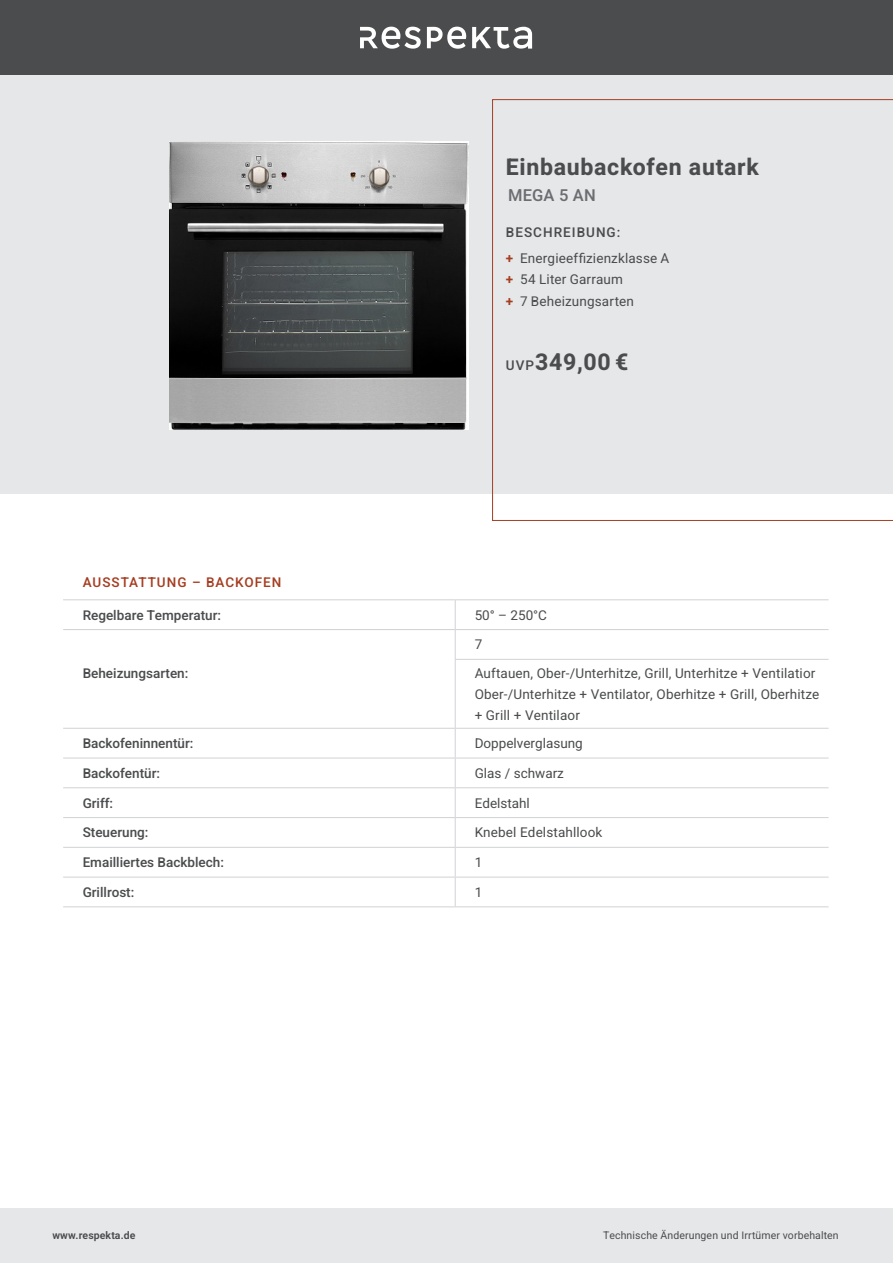
<style>
.page{position:relative;width:893px;height:1263px;background:#fff}
.page>*{position:absolute;margin:0;border:0;box-sizing:border-box;transform-origin:0 0}
.t1{font:700 23.1px "Heebo";letter-spacing:.03em;color:#4b4c4d}
.t2{font:500 16.5px "Heebo";letter-spacing:.01em;color:#6c6d70}
.t3{font:13.5px/25.7px "Heebo";letter-spacing:.01em;color:#4b4c4d}
.t4{font:500 13.5px "Heebo";color:#4b4c4d}
.t5{font:500 13.5px "Heebo";letter-spacing:.075em;color:#a63e22}
.t6{font:10.5px "Heebo";letter-spacing:.01em;color:#4b4c4d}
.t7{font:600 10.5px "Heebo";letter-spacing:.01em;color:#4b4c4d}
.s1{font-weight:500}
.s2{font-weight:600;color:#a63e22}
.s3{font-weight:500;font-size:13.5px}
</style>
<div class="page">
<div style="left:0;top:0;width:893px;height:75px;background:#4b4c4d"></div>
<svg style="left:360px;top:27px;width:61px;height:22px"></svg>
<svg style="left:427px;top:27px;width:39px;height:22px"></svg>
<svg style="left:472px;top:27px;width:60px;height:22px"></svg>
<div style="left:0;top:1208px;width:893px;height:55px;background:#e6e7e9"></div>
<div style="left:0;top:75px;width:893px;height:419px;background:#e6e7e9"></div>
<svg style="left:492px;top:99px;width:401px;height:422px"></svg>
<svg style="left:455px;top:600px;width:1px;height:59px"></svg>
<hr style="left:455px;top:659px;width:374px;height:1px;background:#d1d2d4">
<hr style="left:63px;top:728px;width:392px;height:1px;background:#d1d2d4">
<hr style="left:455px;top:728px;width:374px;height:1px;background:#d1d2d4">
<hr style="left:63px;top:758px;width:392px;height:1px;background:#d1d2d4">
<hr style="left:455px;top:758px;width:374px;height:1px;background:#d1d2d4">
<hr style="left:455px;top:660px;width:1px;height:68px;background:#d1d2d4">
<svg style="left:455px;top:729px;width:1px;height:177px"></svg>
<hr style="left:63px;top:787px;width:392px;height:1px;background:#d1d2d4">
<hr style="left:455px;top:787px;width:374px;height:1px;background:#d1d2d4">
<hr style="left:63px;top:817px;width:392px;height:1px;background:#d1d2d4">
<hr style="left:455px;top:817px;width:374px;height:1px;background:#d1d2d4">
<hr style="left:63px;top:847px;width:392px;height:1px;background:#d1d2d4">
<hr style="left:455px;top:847px;width:374px;height:1px;background:#d1d2d4">
<hr style="left:63px;top:877px;width:392px;height:1px;background:#d1d2d4">
<hr style="left:455px;top:877px;width:374px;height:1px;background:#d1d2d4">
<hr style="left:63px;top:906px;width:392px;height:1px;background:#d1d2d4">
<hr style="left:455px;top:906px;width:374px;height:1px;background:#d1d2d4">
<hr style="left:63px;top:599px;width:392px;height:1px;background:#d1d2d4">
<hr style="left:455px;top:599px;width:374px;height:1px;background:#d1d2d4">
<hr style="left:63px;top:629px;width:392px;height:1px;background:#d1d2d4">
<hr style="left:455px;top:629px;width:374px;height:1px;background:#d1d2d4">
<img style="left:169px;top:142px;width:299px;height:287px">
<h1 class="t1" style="left:506px;top:151px;width:255px">Einbaubackofen autark</h1>
<p class="t2" style="left:508px;top:184px;width:89px">MEGA 5 AN</p>
<p class="t3" style="left:506px;top:220px;width:165px"><span class="s1">BESCHREIBUNG:<br></span><span class="s2">+</span> Energieeffizienzklasse A</p>
<p class="t3" style="left:506px;top:269px;width:130px;line-height:21.5px"><span class="s2">+</span> 54 Liter Garraum<br><span class="s2">+</span> 7 Beheizungsarten</p>
<h1 class="t1" style="left:506px;top:345px;width:124px"><span class="s3">UVP</span>349,00 €</h1>
<p class="t5" style="left:83px;top:573px;width:200px">AUSSTATTUNG – BACKOFEN</p>
<p class="t4" style="left:83px;top:605px;width:140px">Regelbare Temperatur:</p>
<p class="t3" style="left:475px;top:602px;width:74px">50° – 250°C</p>
<p class="t4" style="left:83px;top:664px;width:107px">Beheizungsarten:</p>
<p class="t3" style="left:475px;top:630px;width:342px;line-height:28.3px">7<br>Auftauen, Ober-/Unterhitze, Grill, Unterhitze + Ventilatior</p>
<p class="t3" style="left:475px;top:683px;width:346px;line-height:21px">Ober-/Unterhitze + Ventilator, Oberhitze + Grill, Oberhitze + Grill + Ventilaor</p>
<p class="t4" style="left:83px;top:734px;width:112px">Backofeninnentür:</p>
<p class="t3" style="left:475px;top:730px;width:110px">Doppelverglasung</p>
<p class="t4" style="left:83px;top:764px;width:79px">Backofentür:</p>
<p class="t3" style="left:475px;top:760px;width:91px">Glas / schwarz</p>
<p class="t4" style="left:83px;top:793px;width:32px">Griff:</p>
<p class="t3" style="left:475px;top:790px;width:57px">Edelstahl</p>
<p class="t4" style="left:83px;top:823px;width:67px">Steuerung:</p>
<p class="t3" style="left:475px;top:820px;width:129px">Knebel Edelstahllook</p>
<p class="t4" style="left:83px;top:853px;width:143px">Emailliertes Backblech:</p>
<p class="t3" style="left:475px;top:849px;width:9px">1</p>
<p class="t4" style="left:83px;top:883px;width:53px">Grillrost:</p>
<p class="t3" style="left:475px;top:879px;width:9px">1</p>
<p class="t7" style="left:52px;top:1228px;width:85px">www.respekta.de</p>
<p class="t6" style="left:603px;top:1228px;width:237px">Technische Änderungen und Irrtümer vorbehalten</p>
</div>
